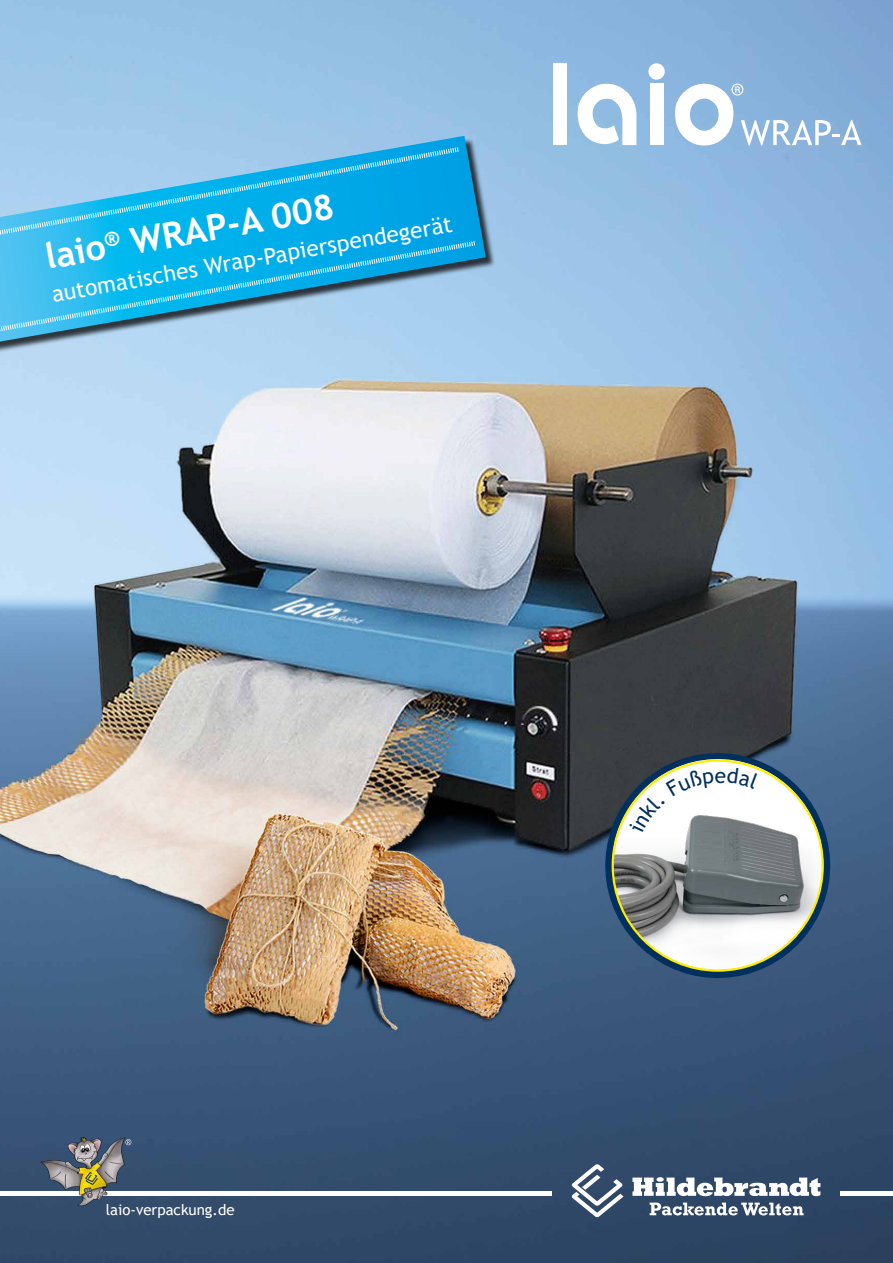
<style>
.page{position:relative;width:893px;height:1263px;background:#fff}
.page>*{position:absolute;margin:0;border:0;box-sizing:border-box;transform-origin:0 0}
.t1{font:700 36px "Trebuchet MS";color:#fff}
.t2{font:22.5px "Trebuchet MS";color:#fff}
.t3{font:15px "Trebuchet MS";color:#fff}
</style>
<div class="page">
<img style="left:0;top:0;width:893px;height:1263px">
<div style="left:0;top:1191px;width:552px;height:5px;background:#fff"></div>
<div style="left:841px;top:1191px;width:52px;height:5px;background:#fff"></div>
<img style="left:34px;top:1127px;width:101px;height:84px">
<svg style="left:632px;top:1177px;width:188px;height:19px"></svg>
<svg style="left:650px;top:1202px;width:154px;height:13px"></svg>
<svg style="left:572px;top:1164px;width:52px;height:53px"></svg>
<div style="left:0;top:137px;width:496px;height:227px;background:#000;opacity:.75"></div>
<svg style="left:0;top:136px;width:486px;height:218px;background:#8abfe3"></svg>
<svg style="left:0;top:146px;width:460px;height:94px;background:#42b9eb"></svg>
<svg style="left:0;top:240px;width:476px;height:105px;background:#51b8e2"></svg>
<div style="left:650px;top:84px;width:13px;height:61px;background:#fff"></div>
<svg style="left:648px;top:63px;width:17px;height:17px"></svg>
<svg style="left:578px;top:84px;width:58px;height:61px"></svg>
<div style="left:554px;top:63px;width:13px;height:82px;background:#fff"></div>
<svg style="left:675px;top:84px;width:186px;height:61px"></svg>
<svg style="left:594px;top:741px;width:248px;height:249px;background:#3d5471"></svg>
<svg style="left:601px;top:748px;width:233px;height:11px;background:#38495d"></svg>
<img style="left:601px;top:759px;width:233px;height:222px">
<svg style="left:628px;top:767px;width:131px;height:66px"></svg>
<h1 class="t1" style="left:41px;top:235px;width:294px;rotate:-10deg">laio<sup>®</sup> WRAP-A 008</h1>
<p class="t2" style="left:50px;top:280px;width:408px;rotate:-10deg">automatisches Wrap-Papierspendegerät</p>
<p class="t3" style="left:106px;top:1200px;width:130px">laio-verpackung.de</p>
</div>
